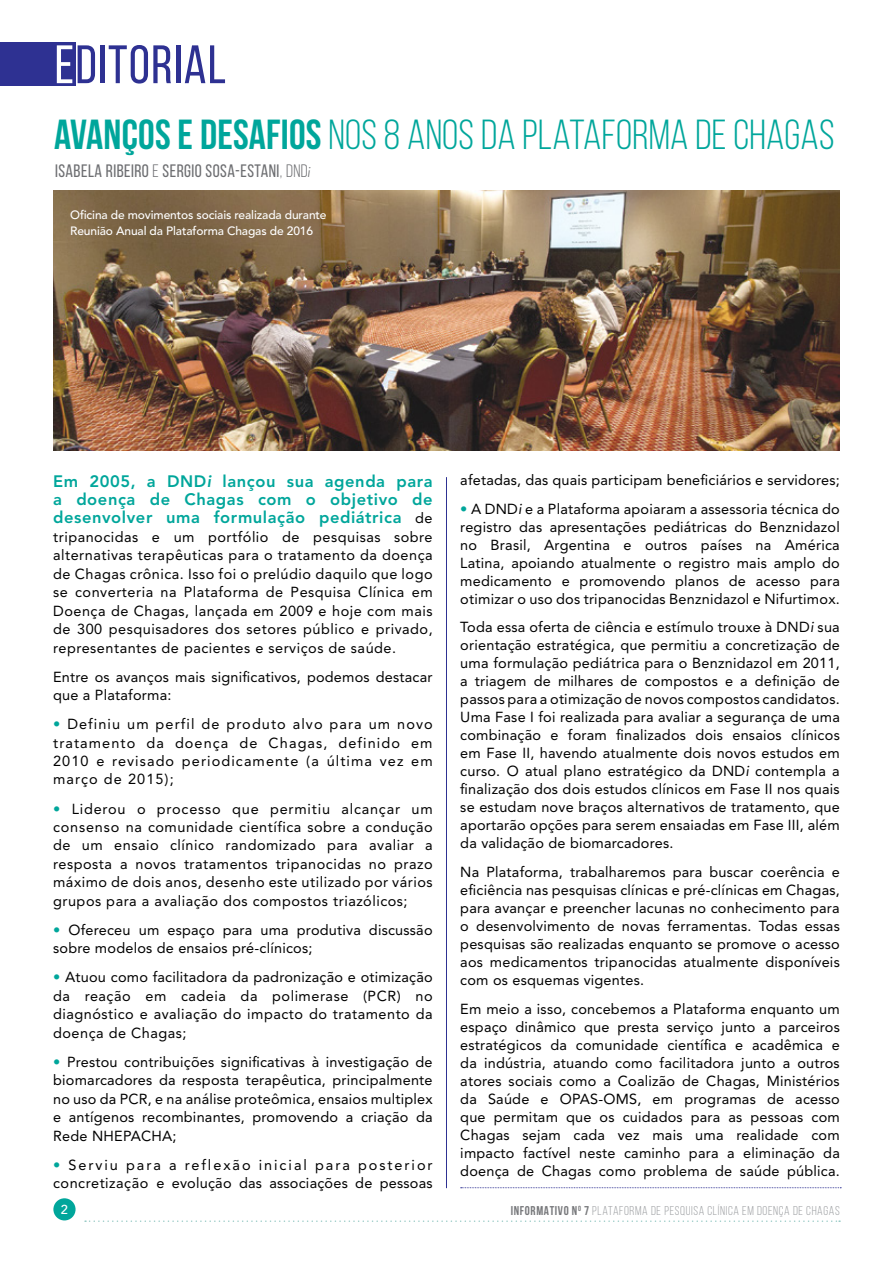
<style>
.page{position:relative;width:893px;height:1263px;background:#fff}
.page>*{position:absolute;margin:0;border:0;box-sizing:border-box;transform-origin:0 0}
.t1{font:54px "Bebas Neue";letter-spacing:.025em;color:#2e3192}
.t2{font:42px "Bebas Neue";letter-spacing:.005em;color:#00a69b}
.t3{font:18px "Bebas Neue";letter-spacing:.025em;color:#6d6e71}
.t4{font:800 16.5px/18.5px "Avenir LT Std";letter-spacing:.035em;color:#00a69b;text-align:justify}
.t5{font:14.4px/18px "Avenir LT Std";letter-spacing:.015em;color:#000;text-align:justify}
.t6{font:14.4px/18.5px "Avenir LT Std";letter-spacing:.035em;color:#000}
.t7{font:500 12.9px "Avenir LT Std";color:#fff}
.t8{font:12.75px "Bebas Neue";letter-spacing:.05em;color:#9d9fa2}
.t9{font:500 12px/16.5px "Avenir LT Std";letter-spacing:-.01em;color:#fff}
.s1{color:#fff}
.s2{font-weight:700}
.s3{font-style:inherit}
.s4{font-family:"Avenir LT Std";font-weight:300;font-style:italic;font-size:14.4px}
.s5{font-style:italic}
.s6{font-weight:400;font-size:14.4px;color:#000}
.s7{color:#00a69b}
.s8{font-weight:700;color:#77787b}
</style>
<div class="page">
<div style="left:53px;top:1198px;width:23px;height:22px;background:#00a69b;border-radius:50%"></div>
<svg style="left:85px;top:1220px;width:755px;height:2px"></svg>
<div style="left:0;top:43px;width:75px;height:43px;background:#2e3192"></div>
<hr style="left:446px;top:477px;width:1px;height:711px;background:#2e3192">
<svg style="left:461px;top:1187px;width:380px;height:1px"></svg>
<img style="left:53px;top:190px;width:787px;height:260px">
<h1 class="t1" style="left:55px;top:35px;width:173px"><span class="s1">E</span>DITORIAL</h1>
<h2 class="t2" style="left:54px;top:112px;width:782px"><span class="s2">AVANÇOS E DESAFIOS</span> NOS 8 ANOS DA PLATAFORMA DE CHAGAS</h2>
<p class="t3" style="left:55px;top:161px;width:257px">ISABELA RIBEIRO <span class="s3">E</span> SERGIO SOSA-ESTANI<span class="s3">, DND</span><span class="s4">i</span></p>
<p class="t9" style="left:70px;top:207px;width:258px">Oficina de movimentos sociais realizada durante<br>Reunião Anual da Plataforma Chagas de 2016</p>
<p class="t4" style="left:53px;top:472px;width:381px">Em 2005, a DND<span class="s5">i</span> lançou sua agenda para a doença de Chagas com o objetivo de desenvolver uma formulação pediátrica <span class="s6">de</span></p>
<p class="t5" style="left:53px;top:528px;width:381px;line-height:18.5px">tripanocidas e um portfólio de pesquisas sobre alternativas terapêuticas para o tratamento da doença de Chagas crônica. Isso foi o prelúdio daquilo que logo se converteria na Plataforma de Pesquisa Clínica em Doença de Chagas, lançada em 2009 e hoje com mais de 300 pesquisadores dos setores público e privado, representantes de pacientes e serviços de saúde.</p>
<p class="t5" style="left:53px;top:667px;width:381px;line-height:18.5px">Entre os avanços mais significativos, podemos destacar que a Plataforma:</p>
<p class="t5" style="left:53px;top:715px;width:381px;line-height:18.5px"><span class="s7">•</span> Definiu um perfil de produto alvo para um novo tratamento da doença de Chagas, definido em 2010 e revisado periodicamente (a última vez em março de 2015);</p>
<p class="t5" style="left:53px;top:799px;width:381px;line-height:18.5px"><span class="s7">•</span> Liderou o processo que permitiu alcançar um consenso na comunidade científica sobre a condução de um ensaio clínico randomizado para avaliar a resposta a novos tratamentos tripanocidas no prazo máximo de dois anos, desenho este utilizado por vários grupos para a avaliação dos compostos triazólicos;</p>
<p class="t5" style="left:53px;top:921px;width:381px;line-height:18.5px"><span class="s7">•</span> Ofereceu um espaço para uma produtiva discussão sobre modelos de ensaios pré-clínicos;</p>
<p class="t5" style="left:53px;top:968px;width:381px;line-height:18.5px"><span class="s7">•</span> Atuou como facilitadora da padronização e otimização da reação em cadeia da polimerase (PCR) no diagnóstico e avaliação do impacto do tratamento da doença de Chagas;</p>
<p class="t5" style="left:53px;top:1053px;width:381px;line-height:18.5px"><span class="s7">•</span> Prestou contribuições significativas à investigação de biomarcadores da resposta terapêutica, principalmente no uso da PCR, e na análise proteômica, ensaios multiplex e antígenos recombinantes, promovendo a criação da Rede NHEPACHA;</p>
<p class="t6" style="left:53px;top:1155px;width:381px"><span class="s7">•</span> Serviu para a reflexão inicial para posterior concretização e evolução das associações de pessoas</p>
<p class="t5" style="left:460px;top:471px;width:381px">afetadas, das quais participam beneficiários e servidores;</p>
<p class="t5" style="left:460px;top:500px;width:381px"><span class="s7">•</span> A DND<span class="s5">i</span> e a Plataforma apoiaram a assessoria técnica do registro das apresentações pediátricas do Benznidazol no Brasil, Argentina e outros países na América Latina, apoiando atualmente o registro mais amplo do medicamento e promovendo planos de acesso para otimizar o uso dos tripanocidas Benznidazol e Nifurtimox.</p>
<p class="t5" style="left:460px;top:618px;width:381px">Toda essa oferta de ciência e estímulo trouxe à DND<span class="s5">i</span> sua orientação estratégica, que permitiu a concretização de uma formulação pediátrica para o Benznidazol em 2011, a triagem de milhares de compostos e a definição de passos para a otimização de novos compostos candidatos.<br>Uma Fase I foi realizada para avaliar a segurança de uma combinação e foram finalizados dois ensaios clínicos em Fase II, havendo atualmente dois novos estudos em curso. O atual plano estratégico da DND<span class="s5">i</span> contempla a finalização dos dois estudos clínicos em Fase II nos quais se estudam nove braços alternativos de tratamento, que aportarão opções para serem ensaiadas em Fase III, além da validação de biomarcadores.</p>
<p class="t5" style="left:460px;top:863px;width:381px">Na Plataforma, trabalharemos para buscar coerência e eficiência nas pesquisas clínicas e pré-clínicas em Chagas, para avançar e preencher lacunas no conhecimento para o desenvolvimento de novas ferramentas. Todas essas pesquisas são realizadas enquanto se promove o acesso aos medicamentos tripanocidas atualmente disponíveis com os esquemas vigentes.</p>
<p class="t5" style="left:460px;top:1000px;width:381px">Em meio a isso, concebemos a Plataforma enquanto um espaço dinâmico que presta serviço junto a parceiros estratégicos da comunidade científica e acadêmica e da indústria, atuando como facilitadora junto a outros atores sociais como a Coalizão de Chagas, Ministérios da Saúde e OPAS-OMS, em programas de acesso que permitam que os cuidados para as pessoas com Chagas sejam cada vez mais uma realidade com impacto factível neste caminho para a eliminação da doença de Chagas como problema de saúde pública.</p>
<p class="t7" style="left:61px;top:1202px;width:9px">2</p>
<p class="t8" style="left:511px;top:1204px;width:331px"><span class="s8">INFORMATIVO N</span><sup>O</sup> <span class="s8">7</span> PLATAFORMA DE PESQUISA CLÍNICA EM DOENÇA DE CHAGAS</p>
</div>
